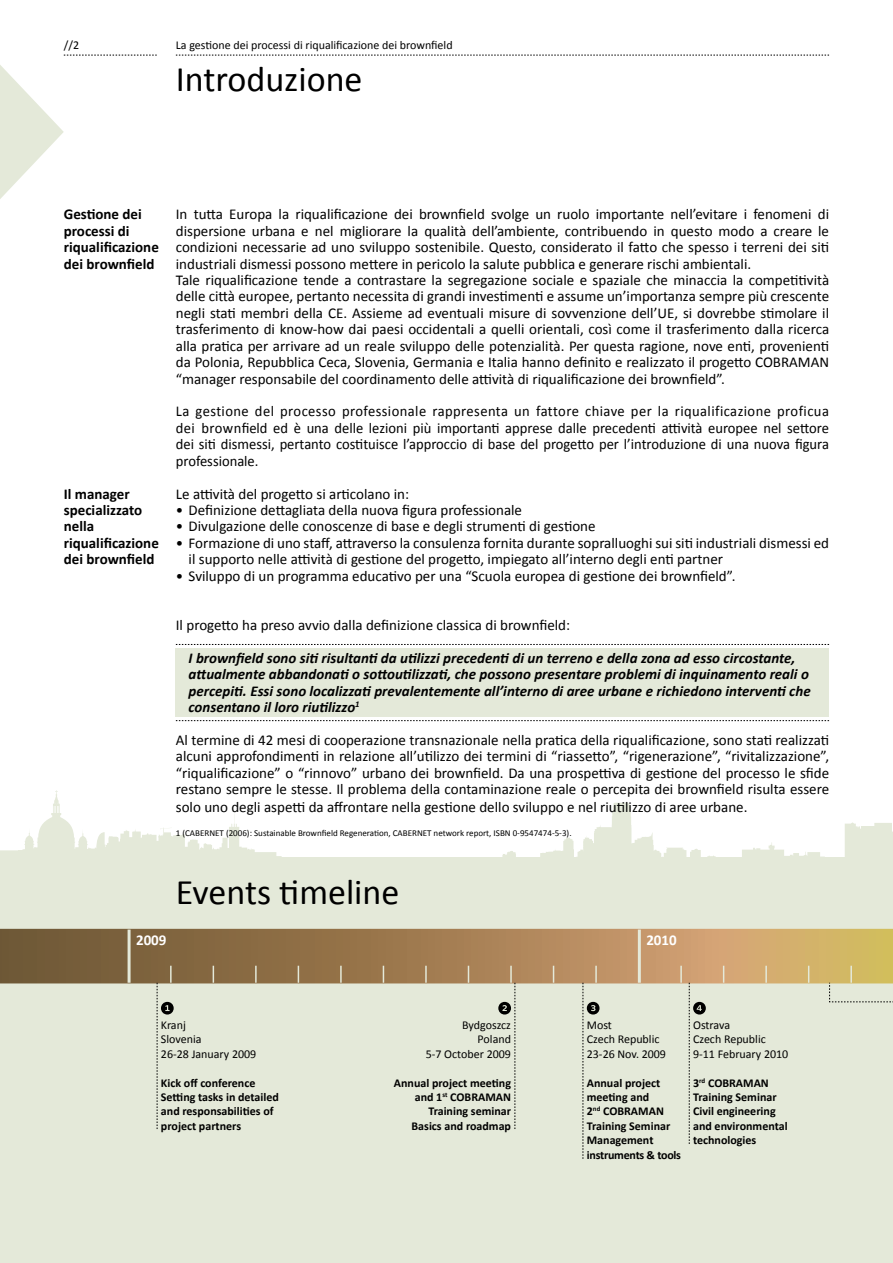
<style>
.page{position:relative;width:893px;height:1263px;background:#fff}
.page>*{position:absolute;margin:0;border:0;box-sizing:border-box;transform-origin:0 0}
.t1{font:36px "Calibri";color:#000}
.t2{font:15px/16.5px "Calibri";color:#000}
.t3{font:italic 700 15px/16.5px "Calibri";color:#000}
.t4{font:700 15px/16.5px "Calibri";color:#000}
.t5{font:700 15px "Calibri";color:#fff}
.t6{font:700 12px/14.4px "Calibri";color:#000}
.t7{font:12px/14.4px "Calibri";color:#000}
.t8{font:9px "Calibri";color:#000}
</style>
<div class="page">
<svg style="left:64px;top:55px;width:93px;height:1px"></svg>
<svg style="left:176px;top:55px;width:653px;height:1px"></svg>
<svg style="left:0;top:65px;width:64px;height:134px"></svg>
<div style="left:175px;top:648px;width:654px;height:68px;background:#e4e9d9"></div>
<svg style="left:176px;top:644px;width:653px;height:1px"></svg>
<svg style="left:176px;top:720px;width:653px;height:1px"></svg>
<svg style="left:0;top:790px;width:282px;height:67px"></svg>
<svg style="left:502px;top:802px;width:391px;height:55px"></svg>
<div style="left:0;top:857px;width:893px;height:406px;background:#e4e9d9"></div>
<svg style="left:0;top:929px;width:893px;height:54px;background:#a58254"></svg>
<hr style="left:128px;top:929px;width:3px;height:54px;background:#e4e9d9">
<svg style="left:340px;top:966px;width:2px;height:17px"></svg>
<svg style="left:255px;top:966px;width:2px;height:17px"></svg>
<svg style="left:425px;top:966px;width:2px;height:17px"></svg>
<svg style="left:213px;top:966px;width:1px;height:17px"></svg>
<svg style="left:553px;top:966px;width:1px;height:17px"></svg>
<svg style="left:383px;top:966px;width:1px;height:17px"></svg>
<svg style="left:298px;top:966px;width:1px;height:17px"></svg>
<svg style="left:468px;top:966px;width:1px;height:17px"></svg>
<hr style="left:638px;top:929px;width:3px;height:54px;background:#e4e9d9">
<svg style="left:680px;top:966px;width:2px;height:17px"></svg>
<svg style="left:765px;top:966px;width:2px;height:17px"></svg>
<svg style="left:723px;top:966px;width:1px;height:17px"></svg>
<svg style="left:808px;top:966px;width:1px;height:17px"></svg>
<svg style="left:157px;top:966px;width:17px;height:163px"></svg>
<svg style="left:498px;top:966px;width:17px;height:163px"></svg>
<svg style="left:583px;top:966px;width:16px;height:193px"></svg>
<svg style="left:689px;top:983px;width:17px;height:161px"></svg>
<svg style="left:829px;top:966px;width:64px;height:37px"></svg>
<p class="t7" style="left:64px;top:37px;width:17px">//2</p>
<p class="t7" style="left:176px;top:37px;width:278px">La gestione dei processi di riqualificazione dei brownfield</p>
<h1 class="t1" style="left:176px;top:57px;width:188px">Introduzione</h1>
<p class="t4" style="left:64px;top:205px;width:97px">Gestione dei processi di riqualificazione dei brownfield</p>
<p class="t4" style="left:64px;top:485px;width:97px">Il manager specializzato nella riqualificazione dei brownfield</p>
<p class="t2" style="left:176px;top:205px;width:655px">In tutta Europa la riqualificazione dei brownfield svolge un ruolo importante nell’evitare i fenomeni di dispersione urbana e nel migliorare la qualità dell’ambiente, contribuendo in questo modo a creare le condizioni necessarie ad uno sviluppo sostenibile. Questo, considerato il fatto che spesso i terreni dei siti industriali dismessi possono mettere in pericolo la salute pubblica e generare rischi ambientali.<br>Tale riqualificazione tende a contrastare la segregazione sociale e spaziale che minaccia la competitività delle città europee, pertanto necessita di grandi investimenti e assume un’importanza sempre più crescente negli stati membri della CE. Assieme ad eventuali misure di sovvenzione dell’UE, si dovrebbe stimolare il trasferimento di know-how dai paesi occidentali a quelli orientali, così come il trasferimento dalla ricerca alla pratica per arrivare ad un reale sviluppo delle potenzialità. Per questa ragione, nove enti, provenienti da Polonia, Repubblica Ceca, Slovenia, Germania e Italia hanno definito e realizzato il progetto COBRAMAN “manager responsabile del coordinamento delle attività di riqualificazione dei brownfield”.</p>
<p class="t2" style="left:176px;top:403px;width:655px;text-align:justify">La gestione del processo professionale rappresenta un fattore chiave per la riqualificazione proficua dei brownfield ed è una delle lezioni più importanti apprese dalle precedenti attività europee nel settore dei siti dismessi, pertanto costituisce l’approccio di base del progetto per l’introduzione di una nuova figura professionale.</p>
<p class="t2" style="left:176px;top:485px;width:235px">Le attività del progetto si articolano in:</p>
<p class="t2" style="left:176px;top:501px;width:348px">• Definizione dettagliata della nuova figura professionale</p>
<p class="t2" style="left:176px;top:517px;width:421px">• Divulgazione delle conoscenze di base e degli strumenti di gestione</p>
<p class="t2" style="left:189px;top:534px;width:642px;text-indent:-13px">• Formazione di uno staff, attraverso la consulenza fornita durante sopralluoghi sui siti industriali dismessi ed il supporto nelle attività di gestione del progetto, impiegato all’interno degli enti partner</p>
<p class="t2" style="left:176px;top:567px;width:561px">• Sviluppo di un programma educativo per una “Scuola europea di gestione dei brownfield”.</p>
<p class="t2" style="left:176px;top:616px;width:396px">Il progetto ha preso avvio dalla definizione classica di brownfield:</p>
<p class="t3" style="left:189px;top:649px;width:624px">I brownfield sono siti risultanti da utilizzi precedenti di un terreno e della zona ad esso circostante, attualmente abbandonati o sottoutilizzati, che possono presentare problemi di inquinamento reali o percepiti. Essi sono localizzati prevalentemente all’interno di aree urbane e richiedono interventi che consentano il loro riutilizzo<sup>1</sup></p>
<p class="t2" style="left:176px;top:731px;width:655px;text-align:justify">Al termine di 42 mesi di cooperazione transnazionale nella pratica della riqualificazione, sono stati realizzati alcuni approfondimenti in relazione all’utilizzo dei termini di “riassetto”, “rigenerazione”, “rivitalizzazione”, “riqualificazione” o “rinnovo” urbano dei brownfield. Da una prospettiva di gestione del processo le sfide restano sempre le stesse. Il problema della contaminazione reale o percepita dei brownfield risulta essere</p>
<p class="t2" style="left:176px;top:798px;width:573px">solo uno degli aspetti da affrontare nella gestione dello sviluppo e nel riutilizzo di aree urbane.</p>
<p class="t8" style="left:176px;top:828px;width:397px">1 (CABERNET (2006): Sustainable Brownfield Regeneration, CABERNET network report, ISBN 0-9547474-5-3).</p>
<h1 class="t1" style="left:176px;top:869px;width:225px">Events timeline</h1>
<p class="t5" style="left:136px;top:931px;width:32px">2009</p>
<p class="t5" style="left:646px;top:931px;width:32px">2010</p>
<p class="t7" style="left:161px;top:1017px;width:97px">Kranj<br>Slovenia<br>26-28 January 2009</p>
<p class="t6" style="left:161px;top:1075px;width:119px">Kick off conference<br>Setting tasks in detailed and responsabilities of project partners</p>
<p class="t7" style="left:426px;top:1017px;width:87px;text-align:right">Bydgoszcz<br>Poland<br>5-7 October 2009</p>
<p class="t6" style="left:394px;top:1075px;width:119px;text-align:right">Annual project meeting and 1<sup>st</sup> COBRAMAN<br>Training seminar<br>Basics and roadmap</p>
<p class="t7" style="left:587px;top:1017px;width:81px">Most<br>Czech Republic<br>23-26 Nov. 2009</p>
<p class="t6" style="left:587px;top:1075px;width:96px">Annual project meeting and<br>2<sup>nd</sup> COBRAMAN<br>Training Seminar<br>Management instruments &amp; tools</p>
<p class="t7" style="left:693px;top:1017px;width:97px">Ostrava<br>Czech Republic<br>9-11 February 2010</p>
<p class="t6" style="left:693px;top:1075px;width:96px">3<sup>rd</sup> COBRAMAN<br>Training Seminar<br>Civil engineering and environmental technologies</p>
</div>
